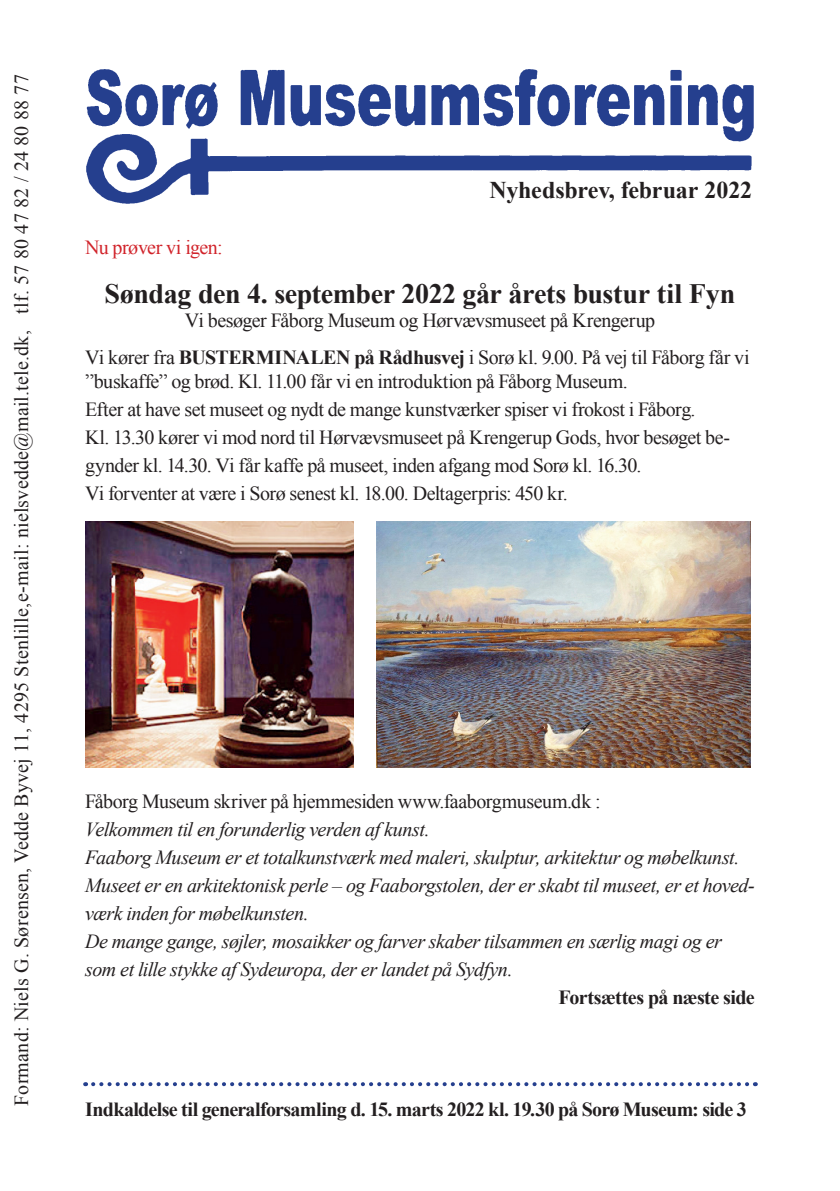
<style>
.page{position:relative;width:840px;height:1191px;background:#fff}
.page>*{position:absolute;margin:0;border:0;box-sizing:border-box;transform-origin:0 0}
.t1{font:700 28px "Times New Roman";letter-spacing:-.015em;color:#231f20}
.t2{font:700 24px "Times New Roman";letter-spacing:-.01em;color:#231f20}
.t3{font:20px/28px "Times New Roman";letter-spacing:-.02em;color:#231f20;text-align:center}
.t4{font:italic 20px/28px "Times New Roman";letter-spacing:-.025em;color:#231f20}
.t5{font:20px "Times New Roman";letter-spacing:.01em;color:#231f20}
.t6{font:700 20px "Times New Roman";letter-spacing:-.035em;color:#231f20}
.t7{font:20px "Times New Roman";letter-spacing:-.025em;color:#d1232a}
.s1{font-weight:700}
</style>
<div class="page">
<img style="left:86px;top:69px;width:668px;height:135px">
<svg style="left:93px;top:1082px;width:662px;height:4px"></svg>
<img style="left:85px;top:522px;width:268px;height:245px">
<img style="left:376px;top:522px;width:374px;height:245px">
<p class="t5" style="left:8px;top:1106px;width:1033px;rotate:-90deg">Formand: Niels G. Sørensen, Vedde Byvej 11, 4295 Stenlille,e-mail: nielsvedde@mail.tele.dk, tlf. 57 80 47 82 / 24 80 88 77</p>
<p class="t7" style="left:85px;top:234px;width:139px">Nu prøver vi igen:</p>
<p class="t2" style="left:489px;top:173px;width:264px">Nyhedsbrev, februar 2022</p>
<h1 class="t1" style="left:104px;top:275px;width:632px">Søndag den 4. september 2022 går årets bustur til Fyn</h1>
<p class="t3" style="left:85px;top:302px;width:665px;line-height:36px">Vi besøger Fåborg Museum og Hørvævsmuseet på Krengerup<br>Vi kører fra <span class="s1">BUSTERMINALEN på Rådhusvej</span> i Sorø kl. 9.00. På vej til Fåborg får vi</p>
<p class="t3" style="left:85px;top:366px;width:646px;text-align:left">”buskaffe” og brød. Kl. 11.00 får vi en introduktion på Fåborg Museum.<br>Efter at have set museet og nydt de mange kunstværker spiser vi frokost i Fåborg.<br>Kl. 13.30 kører vi mod nord til Hørvævsmuseet på Krengerup Gods, hvor besøget be&shy;gynder kl. 14.30. Vi får kaffe på museet, inden afgang mod Sorø kl. 16.30.<br>Vi forventer at være i Sorø senest kl. 18.00. Deltagerpris: 450 kr.</p>
<p class="t3" style="left:85px;top:786px;width:517px">Fåborg Museum skriver på hjemmesiden www.faaborgmuseum.dk :</p>
<p class="t4" style="left:85px;top:814px;width:670px">Velkommen til en forunderlig verden af kunst.<br>Faaborg Museum er et totalkunstværk med maleri, skulptur, arkitektur og møbelkunst.<br>Museet er en arkitektonisk perle – og Faaborgstolen, der er skabt til museet, er et hoved&shy;værk inden for møbelkunsten.<br>De mange gange, søjler, mosaikker og farver skaber tilsammen en særlig magi og er som et lille stykke af Sydeuropa, der er landet på Sydfyn.</p>
<p class="t6" style="left:558px;top:983px;width:198px">Fortsættes på næste side</p>
<p class="t6" style="left:85px;top:1095px;width:662px">Indkaldelse til generalforsamling d. 15. marts 2022 kl. 19.30 på Sorø Museum: side 3</p>
</div>
